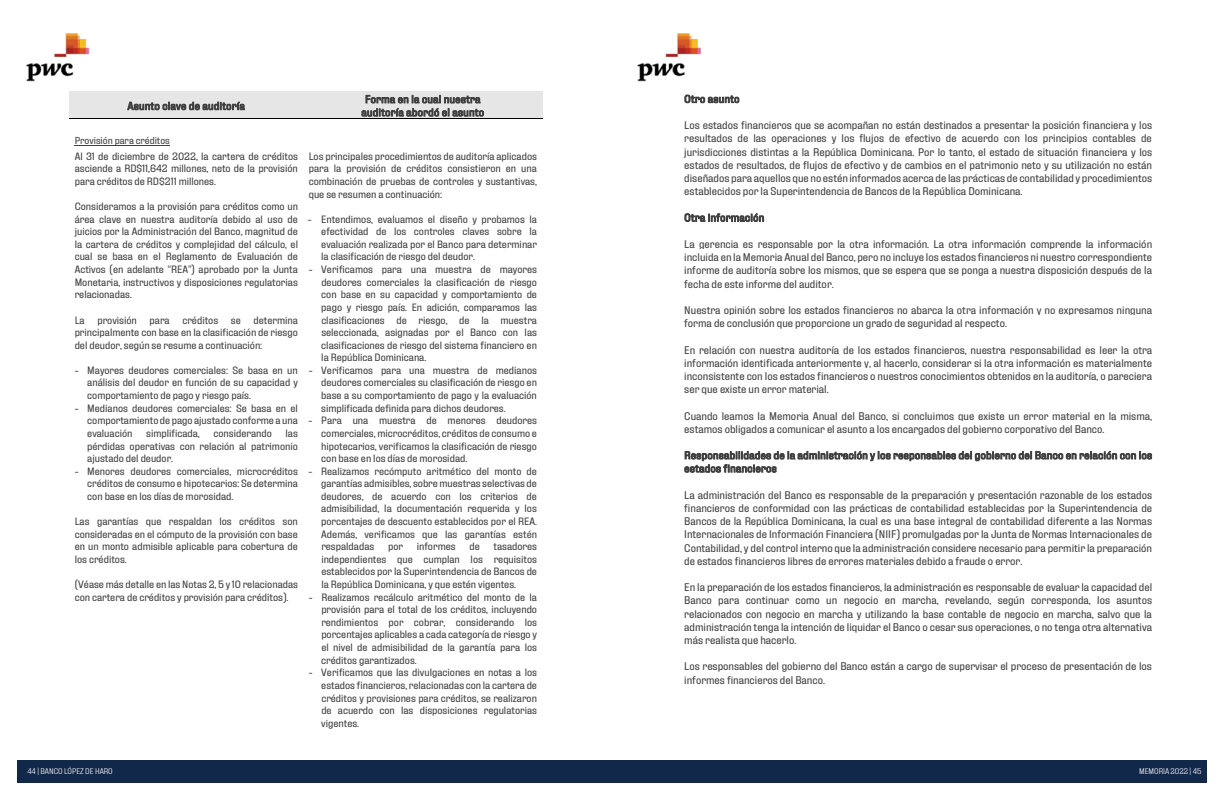
<style>
.page{position:relative;width:1224px;height:792px;background:#fff}
.page>*{position:absolute;margin:0;border:0;box-sizing:border-box;transform-origin:0 0}
.t1{font:11px/13.2px "Fixture";color:#404040;text-align:justify}
.t2{font:10.8px/13.2px "Fixture";letter-spacing:.02em;color:#404040;text-align:center}
.t3{font:10.6px/12.6px "Fixture";letter-spacing:-.005em;color:#404040;text-align:justify}
.t4{font:10.1px "Fixture";letter-spacing:-.005em;color:#404040}
.t5{font:300 8px "Fixture";color:#fff}
.s1{font-family:"Georgia"}
</style>
<div class="page">
<div style="left:17px;top:760px;width:1190px;height:23px;background:#12284b"></div>
<img style="left:26px;top:33px;width:79px;height:59px">
<img style="left:637px;top:33px;width:65px;height:49px">
<div style="left:69px;top:92px;width:234px;height:26px;background:#e7e6e6"></div>
<div style="left:303px;top:92px;width:239px;height:26px;background:#e7e6e6"></div>
<hr style="left:75px;top:145px;width:95px;height:1px;background:#404040">
<hr style="left:69px;top:118px;width:234px;height:1px;background:#000">
<hr style="left:304px;top:118px;width:238px;height:1px;background:#000">
<p class="t2" style="left:128px;top:99px;width:119px">Asunto clave de auditoría</p>
<p class="t2" style="left:361px;top:93px;width:124px">Forma en la cual nuestra auditoría abordó el asunto</p>
<p class="t4" style="left:75px;top:135px;width:97px">Provisión para créditos</p>
<p class="t3" style="left:75px;top:150px;width:225px">Al 31 de diciembre de 2022, la cartera de créditos asciende a RD$11,642 millones, neto de la provisión para créditos de RD$211 millones.</p>
<p class="t3" style="left:75px;top:200px;width:225px">Consideramos a la provisión para créditos como un área clave en nuestra auditoría debido al uso de juicios por la Administración del Banco, magnitud de la cartera de créditos y complejidad del cálculo, el cual se basa en el Reglamento de Evaluación de Activos (en adelante “REA”) aprobado por la Junta Monetaria, instructivos y disposiciones regulatorias relacionadas.</p>
<p class="t3" style="left:75px;top:314px;width:225px">La provisión para créditos se determina principalmente con base en la clasificación de riesgo del deudor, según se resume a continuación:</p>
<p class="t3" style="left:87px;top:364px;width:212px;text-indent:-13px"><span class="s1">-</span> Mayores deudores comerciales: Se basa en un análisis del deudor en función de su capacidad y comportamiento de pago y riesgo país.</p>
<p class="t3" style="left:87px;top:402px;width:212px;text-indent:-13px"><span class="s1">-</span> Medianos deudores comerciales: Se basa en el comportamiento de pago ajustado conforme a una evaluación</p>
<p class="t3" style="left:309px;top:150px;width:230px">Los principales procedimientos de auditoría aplicados para la provisión de créditos consistieron en una combinación de pruebas de controles y sustantivas, que se resumen a continuación:</p>
<p class="t3" style="left:321px;top:213px;width:217px;text-indent:-13px"><span class="s1">-</span> Entendimos, evaluamos el diseño y probamos la efectividad de los controles claves sobre la evaluación realizada por el Banco para determinar la clasificación de riesgo del deudor.</p>
<p class="t3" style="left:321px;top:263px;width:217px;text-indent:-13px"><span class="s1">-</span> Verificamos para una muestra de mayores deudores comerciales la clasificación de riesgo con base en su capacidad y comportamiento de pago y riesgo país. En adición, comparamos las clasificaciones de riesgo, de la muestra seleccionada, asignadas por el Banco con las clasificaciones de riesgo del sistema financiero en la República Dominicana.</p>
<p class="t3" style="left:321px;top:364px;width:217px;text-indent:-13px"><span class="s1">-</span> Verificamos para una muestra de medianos deudores comerciales su clasificación de riesgo en base a su comportamiento de pago y la evaluación simplificada definida para dichos deudores.</p>
<p class="t3" style="left:321px;top:414px;width:217px;text-indent:-13px"><span class="s1">-</span> Para una muestra de menores deudores comerciales, microcréditos, créditos de consumo e hipotecarios, verificamos la clasificación de riesgo con base en los días de morosidad.</p>
<p class="t3" style="left:321px;top:465px;width:217px;text-indent:-13px"><span class="s1">-</span> Realizamos recómputo aritmético del monto de garantías admisibles, sobremuestras selectivas de deudores, de acuerdo con los criterios de admisibilidad, la documentación requerida y los porcentajes de descuento establecidos por el REA.<br>Además, verificamos que las garantías estén respaldadas</p>
<p class="t3" style="left:87px;top:427px;width:212px;text-indent:198px">las pérdidas operativas con relación al patrimonio ajustado del deudor.</p>
<p class="t3" style="left:87px;top:465px;width:212px;text-indent:-13px"><span class="s1">-</span> Menores deudores comerciales, microcréditos créditos de consumo e hipotecarios: Se determina con base en los días de morosidad.</p>
<p class="t3" style="left:75px;top:515px;width:225px">Las garantías que respaldan los créditos son consideradas en el cómputo de la provisión con base en un monto admisible aplicable para cobertura de los créditos.</p>
<p class="t3" style="left:75px;top:578px;width:225px">(Véase más detalle en las Notas 2, 5 y 10 relacionadas con cartera de créditos y provisión para créditos).</p>
<p class="t3" style="left:146px;top:427px;width:55px">simplificada,</p>
<p class="t3" style="left:213px;top:427px;width:60px">considerando</p>
<p class="t3" style="left:321px;top:540px;width:217px;text-indent:172px">tasadores independientes que cumplan los requisitos establecidos por la Superintendencia de Bancos de la República Dominicana, y que estén vigentes.</p>
<p class="t3" style="left:321px;top:591px;width:217px;text-indent:-13px"><span class="s1">-</span> Realizamos recálculo aritmético del monto de la provisión para el total de los créditos, incluyendo rendimientos por cobrar, considerando los porcentajes aplicables a cada categoría de riesgo y el nivel de admisibilidad de la garantía para los créditos garantizados.</p>
<p class="t3" style="left:321px;top:666px;width:217px;text-indent:-13px"><span class="s1">-</span> Verificamos que las divulgaciones en notas a los estados financieros, relacionadas con la cartera de créditos y provisiones para créditos, se realizaron de acuerdo con las disposiciones regulatorias vigentes.</p>
<p class="t3" style="left:388px;top:540px;width:16px">por</p>
<p class="t3" style="left:417px;top:540px;width:40px">informes</p>
<p class="t3" style="left:469px;top:540px;width:12px">de</p>
<p class="t2" style="left:684px;top:92px;width:57px">Otro asunto</p>
<p class="t1" style="left:684px;top:119px;width:470px">Los estados financieros que se acompañan no están destinados a presentar la posición financiera y los resultados de las operaciones y los flujos de efectivo de acuerdo con los principios contables de jurisdicciones distintas a la República Dominicana. Por lo tanto, el estado de situación financiera y los estados de resultados, de flujos de efectivo y de cambios en el patrimonio neto y su utilización no están diseñados para aquellos que no estén informados acerca de las prácticas de contabilidad y procedimientos establecidos por la Superintendencia de Bancos de la República Dominicana.</p>
<p class="t2" style="left:684px;top:211px;width:81px">Otra información</p>
<p class="t1" style="left:684px;top:238px;width:469px">La gerencia es responsable por la otra información. La otra información comprende la información incluida en la Memoria Anual del Banco, pero no incluye los estados financieros ni nuestro correspondiente informe de auditoría sobre los mismos, que se espera que se ponga a nuestra disposición después de la fecha de este informe del auditor.</p>
<p class="t1" style="left:684px;top:304px;width:469px">Nuestra opinión sobre los estados financieros no abarca la otra información y no expresamos ninguna forma de conclusión que proporcione un grado de seguridad al respecto.</p>
<p class="t1" style="left:684px;top:343px;width:469px">En relación con nuestra auditoría de los estados financieros, nuestra responsabilidad es leer la otra información identificada anteriormente y, al hacerlo, considerar si la otra información es materialmente inconsistente con los estados financieros o nuestros conocimientos obtenidos en la auditoría, o pareciera ser que existe un error material.</p>
<p class="t1" style="left:684px;top:409px;width:469px">Cuando leamos la Memoria Anual del Banco, si concluimos que existe un error material en la misma, estamos obligados a comunicar el asunto a los encargados del gobierno corporativo del Banco.</p>
<p class="t2" style="left:684px;top:449px;width:469px;text-align:left">Responsabilidades de la administración y los responsables del gobierno del Banco en relación con los estados financieros</p>
<p class="t1" style="left:684px;top:488px;width:469px">La administración del Banco es responsable de la preparación y presentación razonable de los estados financieros de conformidad con las prácticas de contabilidad establecidas por la Superintendencia de Bancos de la República Dominicana, la cual es una base integral de contabilidad diferente a las Normas Internacionales de Información Financiera (NIIF) promulgadas por la Junta de Normas Internacionales de Contabilidad, y del control interno que la administración considere necesario para permitir la preparación de estados financieros libres de errores materiales debido a fraude o error.</p>
<p class="t1" style="left:684px;top:581px;width:469px">En la preparación de los estados financieros, la administración es responsable de evaluar la capacidad del Banco para continuar como un negocio en marcha, revelando, según corresponda, los asuntos relacionados con negocio en marcha y utilizando la base contable de negocio en marcha, salvo que la administración tenga la intención de liquidar el Banco o cesar sus operaciones, o no tenga otra alternativa más realista que hacerlo.</p>
<p class="t1" style="left:684px;top:660px;width:469px">Los responsables del gobierno del Banco están a cargo de supervisar el proceso de presentación de los informes financieros del Banco.</p>
<p class="t5" style="left:27px;top:766px;width:87px">44 | BANCO LÓPEZ DE HARO</p>
<p class="t5" style="left:1139px;top:766px;width:64px">MEMORIA 2022 | 45</p>
</div>
